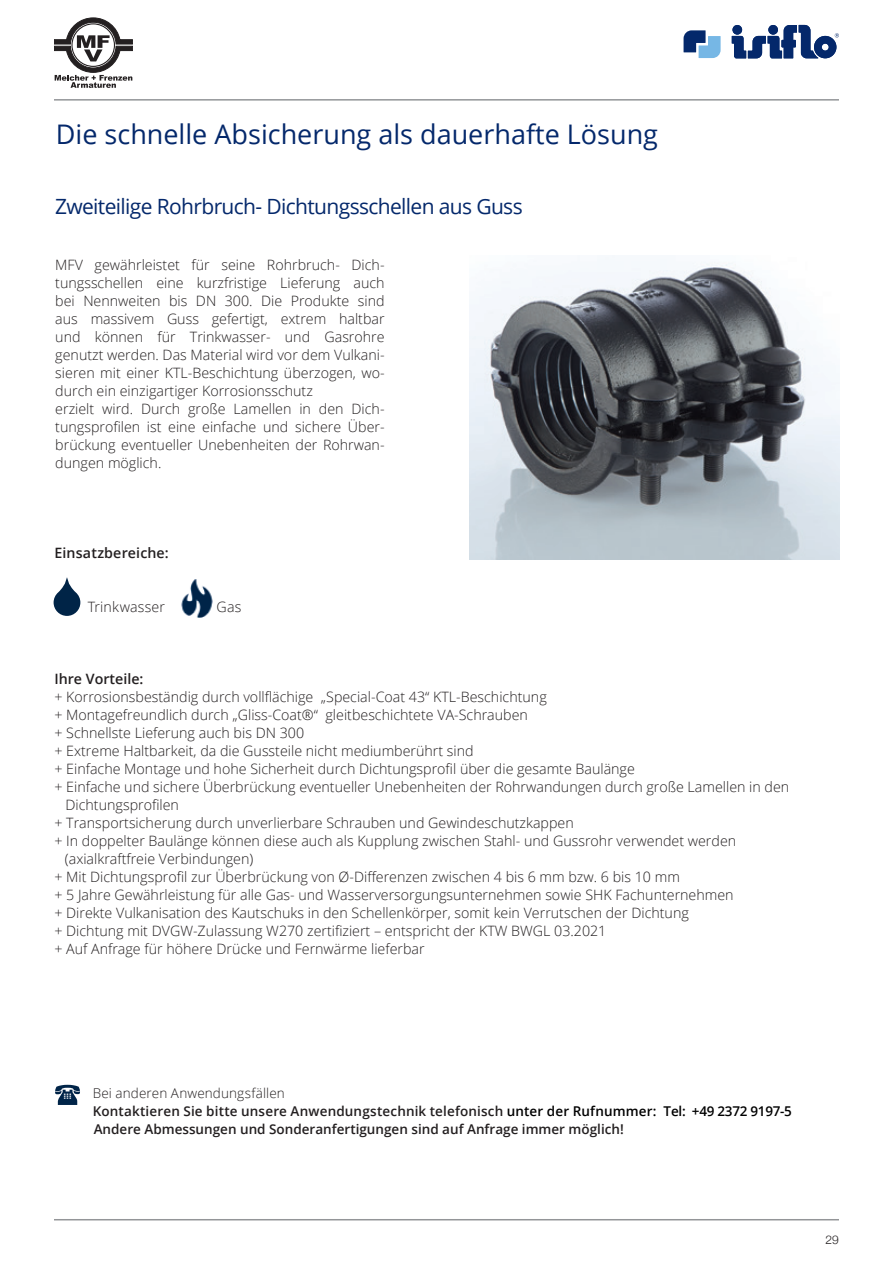
<style>
.page{position:relative;width:893px;height:1263px;background:#fff}
.page>*{position:absolute;margin:0;border:0;box-sizing:border-box;transform-origin:0 0}
.t1{font:27px "Open Sans";color:#04286b}
.t2{font:21px "Open Sans";letter-spacing:-.03em;color:#04286b}
.t3{font:300 14.25px/18px "Open Sans";color:#231f20}
.t4{font:600 14.25px "Open Sans";letter-spacing:.005em;color:#231f20}
.t5{font:600 13.5px/18px "Open Sans";color:#231f20}
.t6{font:300 12px "Helvetica Neue";color:#231f20}
.s1{font-weight:300}
.s2{color:#000}
</style>
<div class="page">
<hr style="left:54px;top:99px;width:785px;height:2px;background:#939598">
<svg style="left:55px;top:1085px;width:25px;height:20px"></svg>
<svg style="left:54px;top:577px;width:26px;height:39px"></svg>
<img style="left:182px;top:579px;width:31px;height:39px">
<img style="left:181px;top:601px;width:32px;height:11px">
<img style="left:470px;top:262px;width:369px;height:297px">
<hr style="left:54px;top:1219px;width:785px;height:1px;background:#939598">
<svg style="left:54px;top:18px;width:78px;height:70px"></svg>
<svg style="left:684px;top:30px;width:37px;height:28px"></svg>
<svg style="left:732px;top:25px;width:107px;height:33px"></svg>
<h1 class="t1" style="left:56px;top:116px;width:604px">Die schnelle Absicherung als dauerhafte Lösung</h1>
<h2 class="t2" style="left:55px;top:192px;width:469px">Zweiteilige Rohrbruch- Dichtungsschellen aus Guss</h2>
<p class="t3" style="left:55px;top:255px;width:331px">MFV gewährleistet für seine Rohrbruch- Dich&shy;tungsschellen eine kurzfristige Lieferung auch bei Nennweiten bis DN 300. Die Produkte sind aus massivem Guss gefertigt, extrem haltbar und können für Trinkwasser- und Gasrohre genutzt werden. Das Material wird vor dem Vulkani&shy;sieren mit einer KTL-Beschichtung überzogen, wo&shy;durch ein einzigartiger Korrosionsschutz<br>erzielt wird. Durch große Lamellen in den Dich&shy;tungsprofilen ist eine einfache und sichere Über&shy;brückung eventueller Unebenheiten der Rohrwan&shy;dungen möglich.</p>
<p class="t4" style="left:55px;top:543px;width:116px">Einsatzbereiche:</p>
<p class="t3" style="left:88px;top:597px;width:79px">Trinkwasser</p>
<p class="t3" style="left:217px;top:597px;width:26px">Gas</p>
<p class="t4" style="left:54px;top:669px;width:91px">Ihre Vorteile:</p>
<p class="t3" style="left:54px;top:687px;width:494px">+ Korrosionsbeständig durch vollflächige „Special-Coat 43“ KTL-Beschichtung</p>
<p class="t3" style="left:54px;top:705px;width:475px">+ Montagefreundlich durch „Gliss-Coat®“ gleitbeschichtete VA-Schrauben</p>
<p class="t3" style="left:54px;top:723px;width:251px">+ Schnellste Lieferung auch bis DN 300</p>
<p class="t3" style="left:54px;top:741px;width:421px">+ Extreme Haltbarkeit, da die Gussteile nicht mediumberührt sind</p>
<p class="t3" style="left:54px;top:759px;width:582px">+ Einfache Montage und hohe Sicherheit durch Dichtungsprofil über die gesamte Baulänge</p>
<p class="t3" style="left:54px;top:777px;width:736px">+ Einfache und sichere Überbrückung eventueller Unebenheiten der Rohrwandungen durch große Lamellen in den</p>
<p class="t3" style="left:66px;top:795px;width:115px">Dichtungsprofilen</p>
<p class="t3" style="left:54px;top:813px;width:521px">+ Transportsicherung durch unverlierbare Schrauben und Gewindeschutzkappen</p>
<p class="t3" style="left:54px;top:831px;width:683px">+ In doppelter Baulänge können diese auch als Kupplung zwischen Stahl- und Gussrohr verwendet werden</p>
<p class="t3" style="left:65px;top:849px;width:190px">(axialkraftfreie Verbindungen)</p>
<p class="t3" style="left:54px;top:867px;width:627px">+ Mit Dichtungsprofil zur Überbrückung von Ø-Differenzen zwischen 4 bis 6 mm bzw. 6 bis 10 mm</p>
<p class="t3" style="left:54px;top:885px;width:681px">+ 5 Jahre Gewährleistung für alle Gas- und Wasserversorgungsunternehmen sowie SHK Fachunternehmen</p>
<p class="t3" style="left:54px;top:903px;width:636px">+ Direkte Vulkanisation des Kautschuks in den Schellenkörper, somit kein Verrutschen der Dichtung</p>
<p class="t3" style="left:54px;top:921px;width:553px">+ Dichtung mit DVGW-Zulassung W270 zertifiziert – entspricht der KTW BWGL 03.2021</p>
<p class="t3" style="left:54px;top:939px;width:372px">+ Auf Anfrage für höhere Drücke und Fernwärme lieferbar</p>
<p class="t5" style="left:93px;top:1084px;width:701px"><span class="s1">Bei anderen Anwendungsfällen<br></span>Kontaktieren Sie bitte unsere Anwendungstechnik telefonisch <span class="s2">unter der Rufnummer: Tel: +49 2372 9197-5<br></span>Andere Abmessungen und Sonderanfertigungen sind auf Anfrage immer möglich!</p>
<p class="t6" style="left:826px;top:1230px;width:15px">29</p>
</div>
